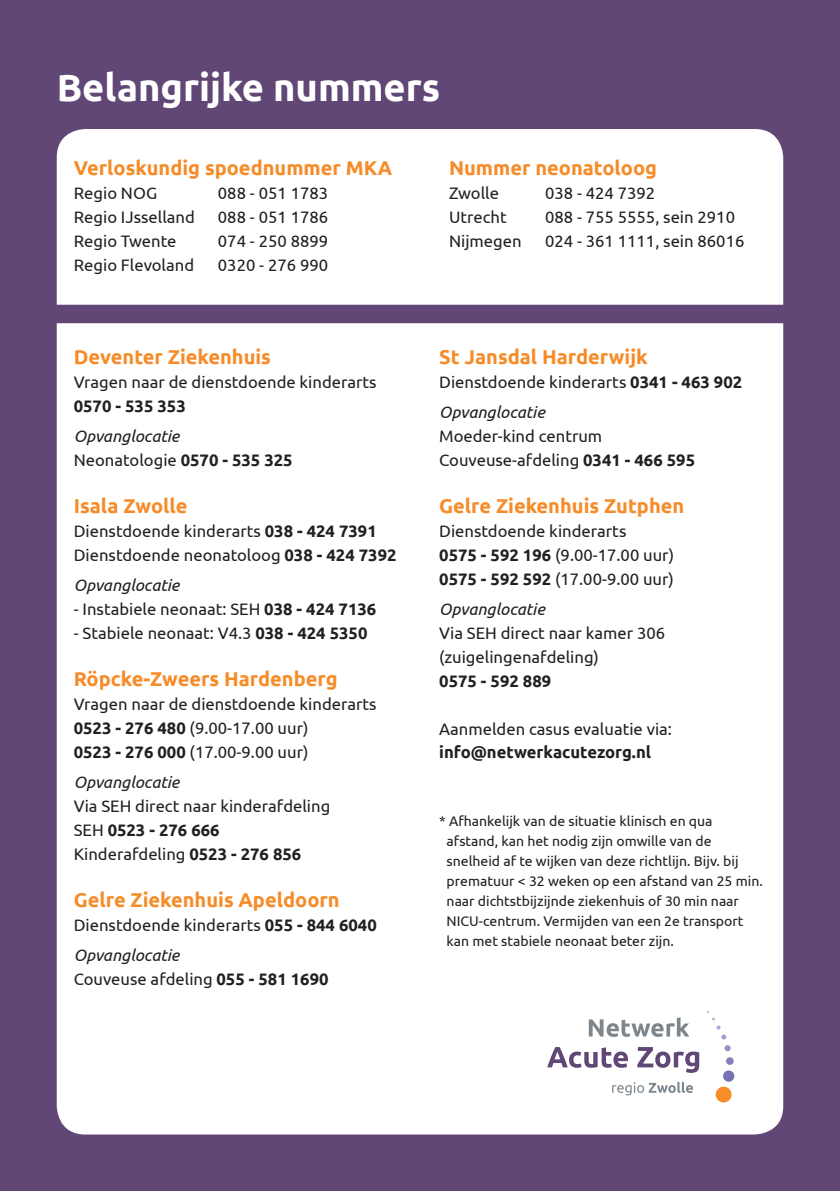
<style>
.page{position:relative;width:840px;height:1191px;background:#fff}
.page>*{position:absolute;margin:0;border:0;box-sizing:border-box;transform-origin:0 0}
.t1{font:700 38px "Ubuntu";color:#fff}
.t2{font:700 20px "Ubuntu";color:#f68c29}
.t3{font:16.6px/24px "Ubuntu";color:#231f20}
.t4{font:700 16.6px "Ubuntu";color:#231f20}
.t5{font:italic 16.6px "Ubuntu";color:#231f20}
.t6{font:14px/20px "Ubuntu";color:#231f20}
.s1{font-weight:700}
.s2{font-weight:400}
.s3{font-style:italic}
</style>
<div class="page">
<div style="left:0;top:0;width:839px;height:1191px;background:#604775"></div>
<div style="left:57px;top:323px;width:725px;height:811px;background:#fff"></div>
<div style="left:57px;top:129px;width:725px;height:176px;background:#fff"></div>
<svg style="left:714px;top:1070px;width:20px;height:32px"></svg>
<svg style="left:725px;top:1056px;width:8px;height:9px"></svg>
<svg style="left:723px;top:1044px;width:7px;height:7px"></svg>
<svg style="left:706px;top:1010px;width:20px;height:29px"></svg>
<svg style="left:588px;top:1017px;width:100px;height:19px;background:#c9cdd0"></svg>
<svg style="left:547px;top:1047px;width:80px;height:20px"></svg>
<svg style="left:637px;top:1047px;width:61px;height:26px"></svg>
<svg style="left:611px;top:1081px;width:81px;height:14px"></svg>
<p class="t1" style="left:57px;top:64px;width:385px">Belangrijke nummers</p>
<p class="t2" style="left:74px;top:156px;width:320px">Verloskundig spoednummer MKA</p>
<p class="t3" style="left:74px;top:181px;width:85px">Regio NOG</p>
<p class="t3" style="left:218px;top:181px;width:112px">088 - 051 1783</p>
<p class="t3" style="left:74px;top:205px;width:123px">Regio IJsselland</p>
<p class="t3" style="left:218px;top:205px;width:112px">088 - 051 1786</p>
<p class="t3" style="left:74px;top:229px;width:104px">Regio Twente</p>
<p class="t3" style="left:218px;top:229px;width:112px">074 - 250 8899</p>
<p class="t3" style="left:74px;top:253px;width:122px">Regio Flevoland</p>
<p class="t3" style="left:218px;top:253px;width:112px">0320 - 276 990</p>
<p class="t2" style="left:449px;top:156px;width:209px">Nummer neonatoloog</p>
<p class="t3" style="left:449px;top:181px;width:51px">Zwolle</p>
<p class="t3" style="left:545px;top:181px;width:112px">038 - 424 7392</p>
<p class="t3" style="left:449px;top:205px;width:59px">Utrecht</p>
<p class="t3" style="left:545px;top:205px;width:191px">088 - 755 5555, sein 2910</p>
<p class="t3" style="left:449px;top:229px;width:74px">Nijmegen</p>
<p class="t3" style="left:545px;top:229px;width:201px">024 - 361 1111, sein 86016</p>
<p class="t2" style="left:74px;top:345px;width:199px">Deventer Ziekenhuis</p>
<p class="t3" style="left:74px;top:370px;width:304px">Vragen naar de dienstdoende kinderarts</p>
<p class="t4" style="left:74px;top:396px;width:113px">0570 - 535 353</p>
<p class="t5" style="left:74px;top:426px;width:107px">Opvanglocatie</p>
<p class="t3" style="left:74px;top:448px;width:220px">Neonatologie <span class="s1">0570 - 535 325</span></p>
<p class="t2" style="left:74px;top:494px;width:115px">Isala Zwolle</p>
<p class="t3" style="left:74px;top:519px;width:304px">Dienstdoende kinderarts <span class="s1">038 - 424 7391</span></p>
<p class="t3" style="left:74px;top:543px;width:324px">Dienstdoende neonatoloog <span class="s1">038 - 424 7392</span></p>
<p class="t5" style="left:74px;top:575px;width:107px">Opvanglocatie</p>
<p class="t3" style="left:74px;top:597px;width:304px">- Instabiele neonaat: SEH <span class="s1">038 - 424 7136</span></p>
<p class="t3" style="left:74px;top:621px;width:295px">- Stabiele neonaat: V4.3 <span class="s1">038 - 424 5350</span></p>
<p class="t2" style="left:74px;top:667px;width:265px">Röpcke-Zweers Hardenberg</p>
<p class="t3" style="left:74px;top:692px;width:304px">Vragen naar de dienstdoende kinderarts</p>
<p class="t3" style="left:74px;top:716px;width:236px"><span class="s1">0523 - 276 480</span> (9.00-17.00 uur)</p>
<p class="t3" style="left:74px;top:740px;width:236px"><span class="s1">0523 - 276 000</span> (17.00-9.00 uur)</p>
<p class="t5" style="left:74px;top:772px;width:107px">Opvanglocatie</p>
<p class="t3" style="left:74px;top:794px;width:258px">Via SEH direct naar kinderafdeling</p>
<p class="t4" style="left:74px;top:820px;width:147px"><span class="s2">SEH</span> 0523 - 276 666</p>
<p class="t3" style="left:74px;top:842px;width:229px">Kinderafdeling <span class="s1">0523 - 276 856</span></p>
<p class="t2" style="left:74px;top:888px;width:267px">Gelre Ziekenhuis Apeldoorn</p>
<p class="t3" style="left:74px;top:913px;width:304px">Dienstdoende kinderarts <span class="s1">055 - 844 6040</span></p>
<p class="t3" style="left:74px;top:943px;width:256px"><span class="s3">Opvanglocatie<br></span>Couveuse afdeling <span class="s1">055 - 581 1690</span></p>
<p class="t2" style="left:439px;top:345px;width:210px">St Jansdal Harderwijk</p>
<p class="t3" style="left:439px;top:370px;width:304px">Dienstdoende kinderarts <span class="s1">0341 - 463 902</span></p>
<p class="t5" style="left:439px;top:402px;width:107px">Opvanglocatie</p>
<p class="t3" style="left:439px;top:424px;width:164px">Moeder-kind centrum</p>
<p class="t3" style="left:439px;top:448px;width:257px">Couveuse-afdeling <span class="s1">0341 - 466 595</span></p>
<p class="t2" style="left:439px;top:494px;width:246px">Gelre Ziekenhuis Zutphen</p>
<p class="t3" style="left:439px;top:519px;width:188px">Dienstdoende kinderarts</p>
<p class="t3" style="left:439px;top:543px;width:236px"><span class="s1">0575 - 592 196</span> (9.00-17.00 uur)</p>
<p class="t3" style="left:439px;top:567px;width:236px"><span class="s1">0575 - 592 592</span> (17.00-9.00 uur)</p>
<p class="t3" style="left:439px;top:597px;width:227px"><span class="s3">Opvanglocatie<br></span>Via SEH direct naar kamer 306</p>
<p class="t3" style="left:439px;top:645px;width:161px">(zuigelingenafdeling)</p>
<p class="t4" style="left:439px;top:671px;width:113px">0575 - 592 889</p>
<p class="t3" style="left:439px;top:717px;width:234px">Aanmelden casus evaluatie via:</p>
<p class="t4" style="left:439px;top:742px;width:213px">info@netwerkacutezorg.nl</p>
<p class="t6" style="left:446px;top:811px;width:317px;text-indent:-7px">* Afhankelijk van de situatie klinisch en qua afstand, kan het nodig zijn omwille van de snelheid af te wijken van deze richtlijn. Bijv. bij prematuur &lt; 32 weken op een afstand van 25 min. naar dichtstbijzijnde ziekenhuis of 30 min naar NICU-centrum. Vermijden van een 2e transport kan met stabiele neonaat beter zijn.</p>
</div>
